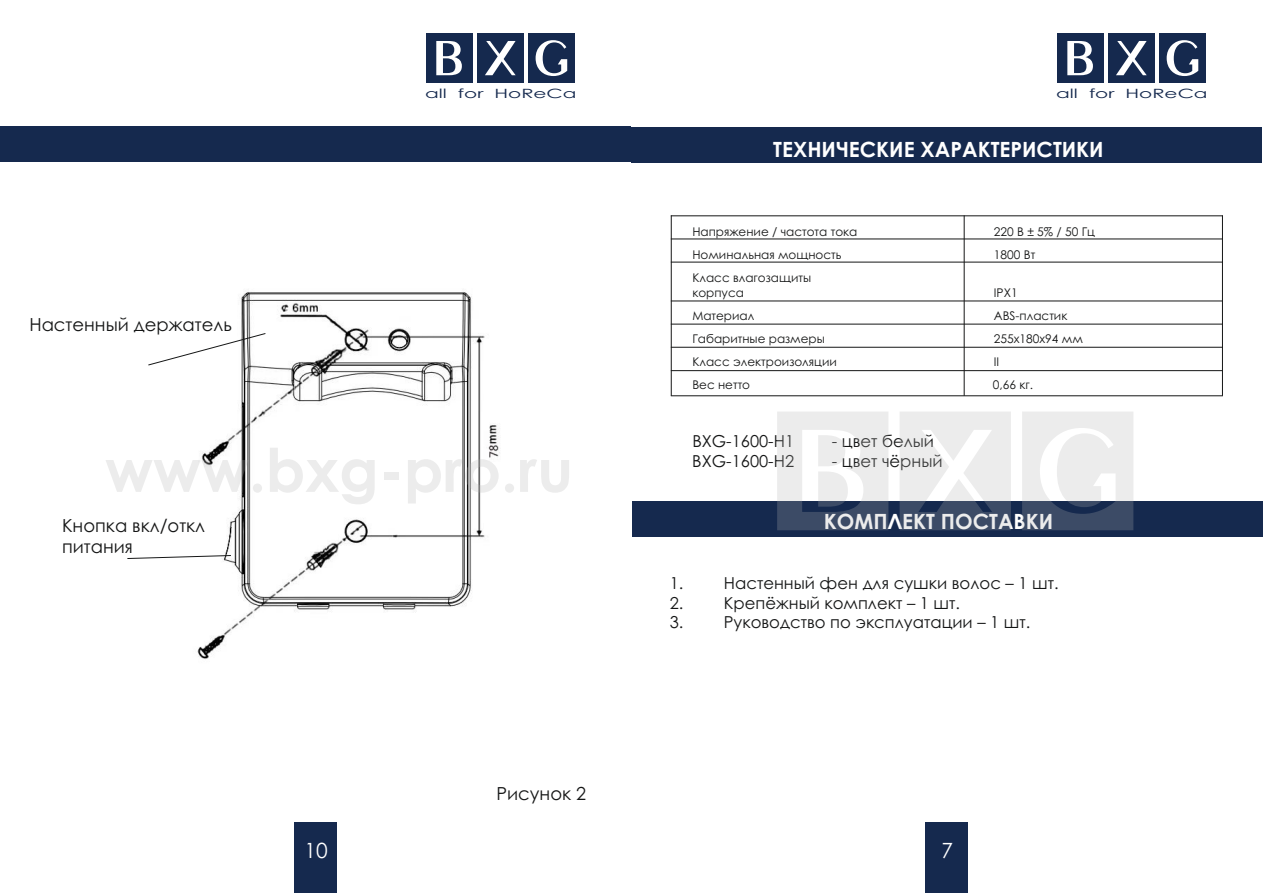
<style>
.page{position:relative;width:1263px;height:893px;background:#fff}
.page>*{position:absolute;margin:0;border:0;box-sizing:border-box;transform-origin:0 0}
.t1{font:700 21px "Century Gothic";color:#fff}
.t2{font:21px "Century Gothic";color:#fff}
.t3{font:18px/21.5px "Century Gothic";color:#151616}
.t4{font:16.5px "Century Gothic";color:#151616}
.t5{font:12.75px "Century Gothic";color:#15294e;scale:1.57 1}
.t6{font:12px/14.2px "Century Gothic";color:#151616}
</style>
<div class="page">
<div style="left:1px;top:127px;width:630px;height:35px;background:#15294e"></div>
<div style="left:294px;top:822px;width:43px;height:71px;background:#15294e"></div>
<div style="left:426px;top:33px;width:46px;height:50px;background:#15294e"></div>
<div style="left:477px;top:33px;width:46px;height:50px;background:#15294e"></div>
<div style="left:528px;top:33px;width:47px;height:50px;background:#15294e"></div>
<svg style="left:436px;top:41px;width:26px;height:34px"></svg>
<svg style="left:485px;top:41px;width:31px;height:34px"></svg>
<svg style="left:536px;top:40px;width:31px;height:36px"></svg>
<div style="left:633px;top:501px;width:630px;height:35px;background:#15294e"></div>
<hr style="left:671px;top:215px;width:1px;height:181px;background:#151616">
<hr style="left:964px;top:215px;width:1px;height:181px;background:#151616">
<hr style="left:1222px;top:215px;width:1px;height:181px;background:#151616">
<hr style="left:671px;top:347px;width:552px;height:1px;background:#151616">
<hr style="left:671px;top:324px;width:552px;height:1px;background:#151616">
<hr style="left:671px;top:301px;width:552px;height:1px;background:#151616">
<hr style="left:671px;top:262px;width:552px;height:1px;background:#151616">
<hr style="left:671px;top:239px;width:552px;height:1px;background:#151616">
<hr style="left:671px;top:215px;width:552px;height:1px;background:#151616">
<div style="left:632px;top:127px;width:630px;height:35px;background:#15294e"></div>
<div style="left:925px;top:822px;width:43px;height:71px;background:#15294e"></div>
<div style="left:1057px;top:33px;width:46px;height:50px;background:#15294e"></div>
<div style="left:1108px;top:33px;width:46px;height:50px;background:#15294e"></div>
<div style="left:1159px;top:33px;width:47px;height:50px;background:#15294e"></div>
<svg style="left:1067px;top:41px;width:26px;height:34px"></svg>
<svg style="left:1116px;top:41px;width:31px;height:34px"></svg>
<svg style="left:1167px;top:40px;width:31px;height:36px"></svg>
<hr style="left:671px;top:370px;width:552px;height:1px;background:#151616">
<img style="left:197px;top:291px;width:303px;height:368px">
<svg style="left:148px;top:332px;width:118px;height:34px"></svg>
<svg style="left:127px;top:555px;width:105px;height:4px"></svg>
<hr style="left:671px;top:395px;width:552px;height:1px;background:#151616">
<svg style="left:777px;top:412px;width:111px;height:118px"></svg>
<svg style="left:899px;top:412px;width:112px;height:118px"></svg>
<svg style="left:1022px;top:412px;width:111px;height:118px"></svg>
<h2 class="t3" style="left:29px;top:315px;width:204px">Настенный держатель</h2>
<h2 class="t3" style="left:62px;top:516px;width:145px">Кнопка вкл/откл питания</h2>
<h1 class="t2" style="left:304px;top:842px;width:25px">10</h1>
<p class="t5" style="left:425px;top:89px;width:98px">all for HoReCa</p>
<h2 class="t3" style="left:496px;top:784px;width:91px">Рисунок 2</h2>
<p class="t5" style="left:1056px;top:89px;width:98px">all for HoReCa</p>
<h1 class="t1" style="left:773px;top:141px;width:332px">ТЕХНИЧЕСКИЕ ХАРАКТЕРИСТИКИ</h1>
<p class="t6" style="left:692px;top:225px;width:167px">Напряжение / частота тока</p>
<p class="t6" style="left:994px;top:225px;width:103px">220 В ± 5% / 50 Гц</p>
<p class="t6" style="left:692px;top:249px;width:151px">Номинальная мощность</p>
<p class="t6" style="left:994px;top:249px;width:43px">1800 Вт</p>
<p class="t6" style="left:692px;top:272px;width:120px">Класс влагозащиты корпуса</p>
<p class="t6" style="left:994px;top:286px;width:25px">IPX1</p>
<p class="t6" style="left:692px;top:309px;width:64px">Материал</p>
<p class="t6" style="left:994px;top:309px;width:75px">ABS-пластик</p>
<p class="t6" style="left:692px;top:333px;width:134px">Габаритные размеры</p>
<p class="t6" style="left:994px;top:333px;width:91px">255х180х94 мм</p>
<p class="t6" style="left:692px;top:356px;width:146px">Класс электроизоляции</p>
<p class="t6" style="left:994px;top:356px;width:7px">II</p>
<p class="t6" style="left:692px;top:379px;width:59px">Вес нетто</p>
<p class="t6" style="left:993px;top:379px;width:42px">0,66 кг.</p>
<h3 class="t4" style="left:692px;top:435px;width:103px">BXG-1600-H1</h3>
<h3 class="t4" style="left:832px;top:435px;width:104px">- цвет белый</h3>
<h3 class="t4" style="left:692px;top:455px;width:103px">BXG-1600-H2</h3>
<h3 class="t4" style="left:832px;top:455px;width:112px">- цвет чёрный</h3>
<h1 class="t1" style="left:824px;top:513px;width:231px">КОМПЛЕКТ ПОСТАВКИ</h1>
<h3 class="t4" style="left:670px;top:577px;width:15px">1.</h3>
<h3 class="t4" style="left:724px;top:577px;width:336px">Настенный фен для сушки волос – 1 шт.</h3>
<h3 class="t4" style="left:670px;top:596px;width:15px">2.</h3>
<h3 class="t4" style="left:724px;top:596px;width:238px">Крепёжный комплект – 1 шт.</h3>
<h3 class="t4" style="left:670px;top:616px;width:15px">3.</h3>
<h3 class="t4" style="left:724px;top:616px;width:308px">Руководство по эксплуатации – 1 шт.</h3>
<h1 class="t2" style="left:941px;top:842px;width:13px">7</h1>
</div>
